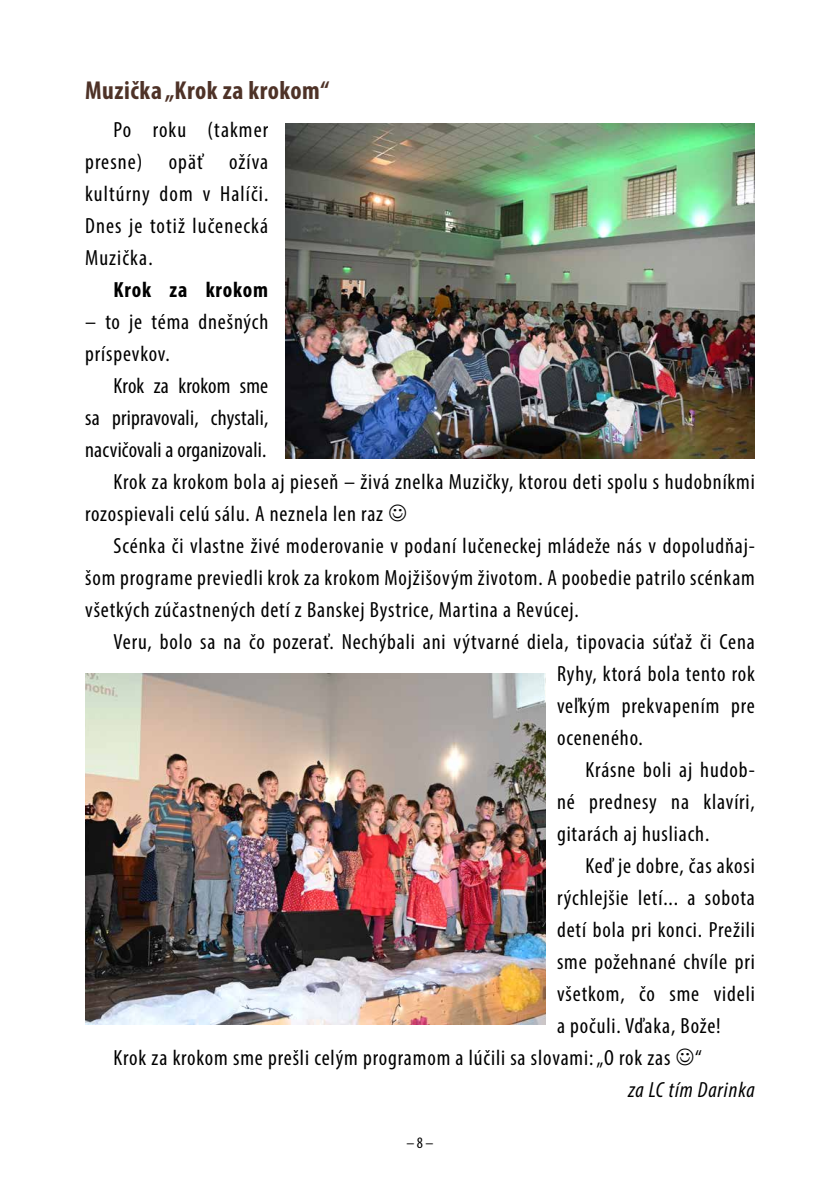
<style>
.page{position:relative;width:840px;height:1191px;background:#fff}
.page>*{position:absolute;margin:0;border:0;box-sizing:border-box;transform-origin:0 0}
.t1{font:700 condensed 26px "Myriad Pro";letter-spacing:.02em;color:#4e3227}
.t2{font:condensed 22px/32px "Myriad Pro";letter-spacing:.04em;color:#000;text-align:justify}
.t3{font:condensed 22px "Myriad Pro";letter-spacing:.01em;color:#000}
.t4{font:italic condensed 22px "Myriad Pro";letter-spacing:.04em;color:#000}
.t5{font:700 condensed 22px "Myriad Pro";letter-spacing:.04em;color:#000}
.t6{font:condensed 16px "Myriad Pro";color:#000}
</style>
<div class="page">
<img style="left:285px;top:124px;width:469px;height:334px">
<img style="left:85px;top:673px;width:460px;height:351px">
<p class="t1" style="left:85px;top:74px;width:245px">Muzička „Krok za krokom“</p>
<p class="t2" style="left:85px;top:113px;width:184px;text-indent:28px">Po roku (takmer presne) opäť ožíva kultúrny dom v Halíči.<br>Dnes je totiž lučenecká Muzička.</p>
<p class="t5" style="left:113px;top:276px;width:156px">Krok za krokom</p>
<p class="t2" style="left:85px;top:305px;width:184px">– to je téma dnešných príspevkov.</p>
<p class="t3" style="left:113px;top:372px;width:156px">Krok za krokom sme</p>
<p class="t3" style="left:85px;top:404px;width:184px">sa pripravovali, chystali,</p>
<p class="t3" style="left:85px;top:436px;width:182px">nacvičovali a organizovali.</p>
<p class="t2" style="left:113px;top:465px;width:642px">Krok za krokom bola aj pieseň – živá znelka Muzičky, ktorou deti spolu s hudobníkmi</p>
<p class="t2" style="left:85px;top:497px;width:299px">rozospievali celú sálu. A neznela len raz</p>
<p class="t2" style="left:113px;top:529px;width:642px">Scénka či vlastne živé moderovanie v podaní lučeneckej mládeže nás v dopoludňaj-</p>
<p class="t2" style="left:85px;top:561px;width:670px">šom programe previedli krok za krokom Mojžišovým životom. A poobedie patrilo scénkam</p>
<p class="t2" style="left:85px;top:593px;width:494px">všetkých zúčastnených detí z Banskej Bystrice, Martina a Revúcej.</p>
<p class="t2" style="left:113px;top:625px;width:642px">Veru, bolo sa na čo pozerať. Nechýbali ani výtvarné diela, tipovacia súťaž či Cena</p>
<p class="t2" style="left:556px;top:657px;width:199px">Ryhy, ktorá bola tento rok</p>
<p class="t2" style="left:556px;top:689px;width:199px">veľkým prekvapením pre</p>
<p class="t2" style="left:556px;top:721px;width:87px">oceneného.</p>
<p class="t2" style="left:585px;top:753px;width:171px">Krásne boli aj hudob-</p>
<p class="t2" style="left:556px;top:785px;width:199px">né prednesy na klavíri,</p>
<p class="t2" style="left:556px;top:817px;width:154px">gitarách aj husliach.</p>
<p class="t2" style="left:585px;top:849px;width:171px">Keď je dobre, čas akosi</p>
<p class="t2" style="left:556px;top:881px;width:199px">rýchlejšie letí... a sobota</p>
<p class="t2" style="left:556px;top:913px;width:199px">detí bola pri konci. Prežili</p>
<p class="t2" style="left:556px;top:945px;width:199px">sme požehnané chvíle pri</p>
<p class="t2" style="left:556px;top:977px;width:199px">všetkom, čo sme videli</p>
<p class="t2" style="left:556px;top:1009px;width:165px">a počuli. Vďaka, Bože!</p>
<p class="t2" style="left:113px;top:1041px;width:589px">Krok za krokom sme prešli celým programom a lúčili sa slovami: „O rok zas “</p>
<p class="t4" style="left:628px;top:1076px;width:128px">za LC tím Darinka</p>
<p class="t6" style="left:406px;top:1133px;width:29px">– 8 –</p>
</div>
